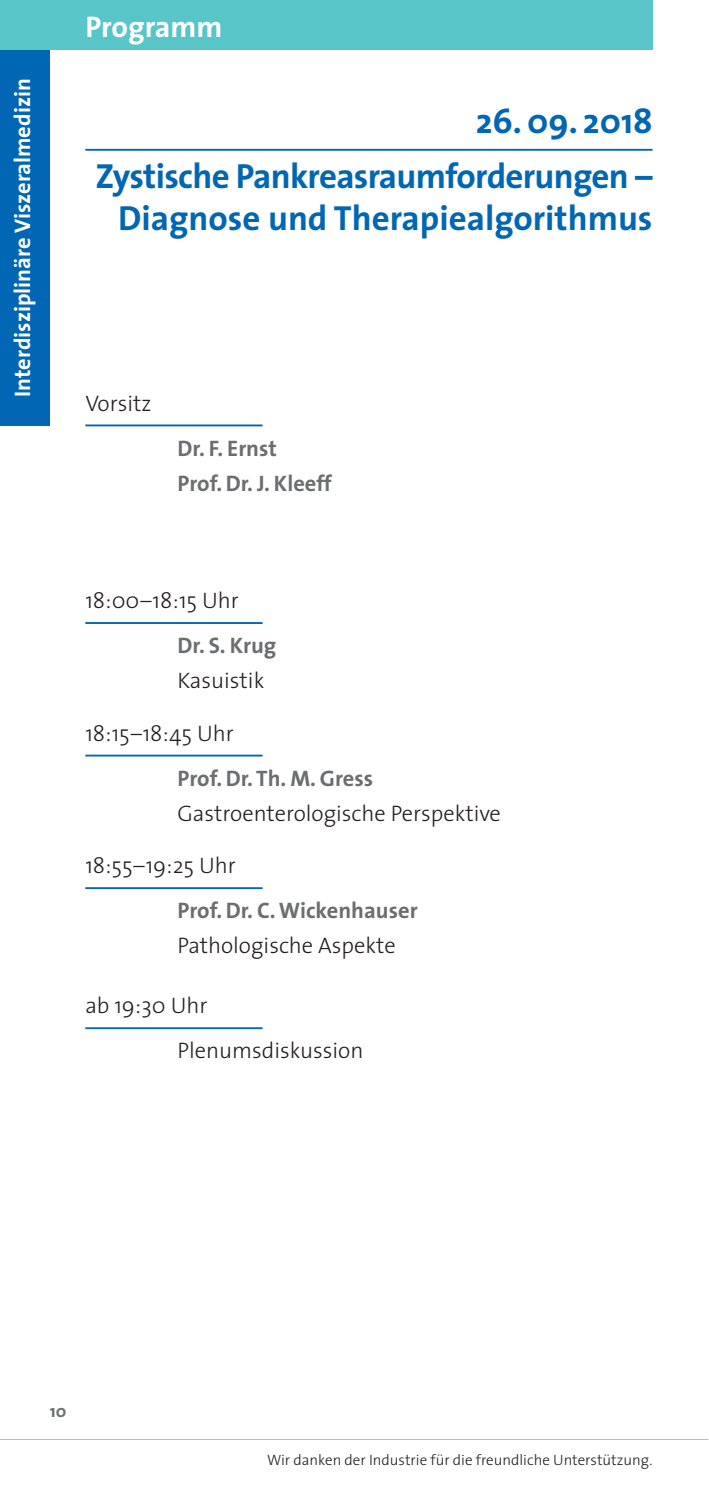
<style>
.page{position:relative;width:709px;height:1488px;background:#fff}
.page>*{position:absolute;margin:0;border:0;box-sizing:border-box;transform-origin:0 0}
.t1{font:700 35px/55px "The Sans";letter-spacing:-.015em;color:#0166b3;text-align:right}
.t2{font:700 30px "The Sans";color:#fff}
.t3{font:300 22.5px/45px "The Sans";color:#231f20}
.t4{font:700 22.5px/35px "The Sans";color:#6c6d70}
.t5{font:700 22.5px "The Sans";color:#fff}
.t6{font:700 17.5px "The Sans";color:#6c6d70}
.t7{font:300 15px "The Sans";color:#231f20}
</style>
<div class="page">
<div style="left:0;top:0;width:652px;height:50px;background:#58c5c8"></div>
<hr style="left:0;top:1438px;width:708px;height:1px;background:#bcbdc0">
<hr style="left:85px;top:424px;width:177px;height:2px;background:#0166b3">
<hr style="left:85px;top:622px;width:177px;height:2px;background:#0166b3">
<hr style="left:85px;top:754px;width:177px;height:2px;background:#0166b3">
<hr style="left:85px;top:887px;width:177px;height:2px;background:#0166b3">
<hr style="left:85px;top:1027px;width:177px;height:2px;background:#0166b3">
<div style="left:0;top:50px;width:50px;height:375px;background:#0166b3"></div>
<hr style="left:85px;top:149px;width:567px;height:2px;background:#0166b3">
<p class="t5" style="left:14px;top:397px;width:320px;rotate:-90deg">Interdisziplinäre Viszeralmedizin</p>
<h2 class="t2" style="left:85px;top:15px;width:139px">Programm</h2>
<h1 class="t1" style="left:95px;top:97px;width:558px">26. 09. 2018<br>Zystische Pankreasraumforderungen –</h1>
<h1 class="t1" style="left:118px;top:194px;width:536px">Diagnose und Therapiealgorithmus</h1>
<p class="t3" style="left:85px;top:383px;width:68px">Vorsitz</p>
<p class="t4" style="left:177px;top:432px;width:156px">Dr. F. Ernst<br>Prof. Dr. J. Kleeff</p>
<p class="t3" style="left:85px;top:580px;width:155px">18:00–18:15 Uhr</p>
<p class="t4" style="left:177px;top:630px;width:100px">Dr. S. Krug</p>
<p class="t3" style="left:177px;top:660px;width:88px">Kasuistik</p>
<p class="t3" style="left:85px;top:713px;width:150px">18:15–18:45 Uhr</p>
<p class="t4" style="left:177px;top:762px;width:197px">Prof. Dr. Th. M. Gress</p>
<p class="t3" style="left:177px;top:793px;width:325px">Gastroenterologische Perspektive</p>
<p class="t3" style="left:85px;top:845px;width:152px">18:55–19:25 Uhr</p>
<p class="t4" style="left:177px;top:895px;width:242px">Prof. Dr. C. Wickenhauser</p>
<p class="t3" style="left:177px;top:925px;width:220px">Pathologische Aspekte</p>
<p class="t3" style="left:177px;top:985px;width:187px;text-indent:-92px">ab 19:30 Uhr<br>Plenumsdiskussion</p>
<p class="t6" style="left:50px;top:1404px;width:18px">10</p>
<p class="t7" style="left:267px;top:1453px;width:387px">Wir danken der Industrie für die freundliche Unterstützung.</p>
</div>
